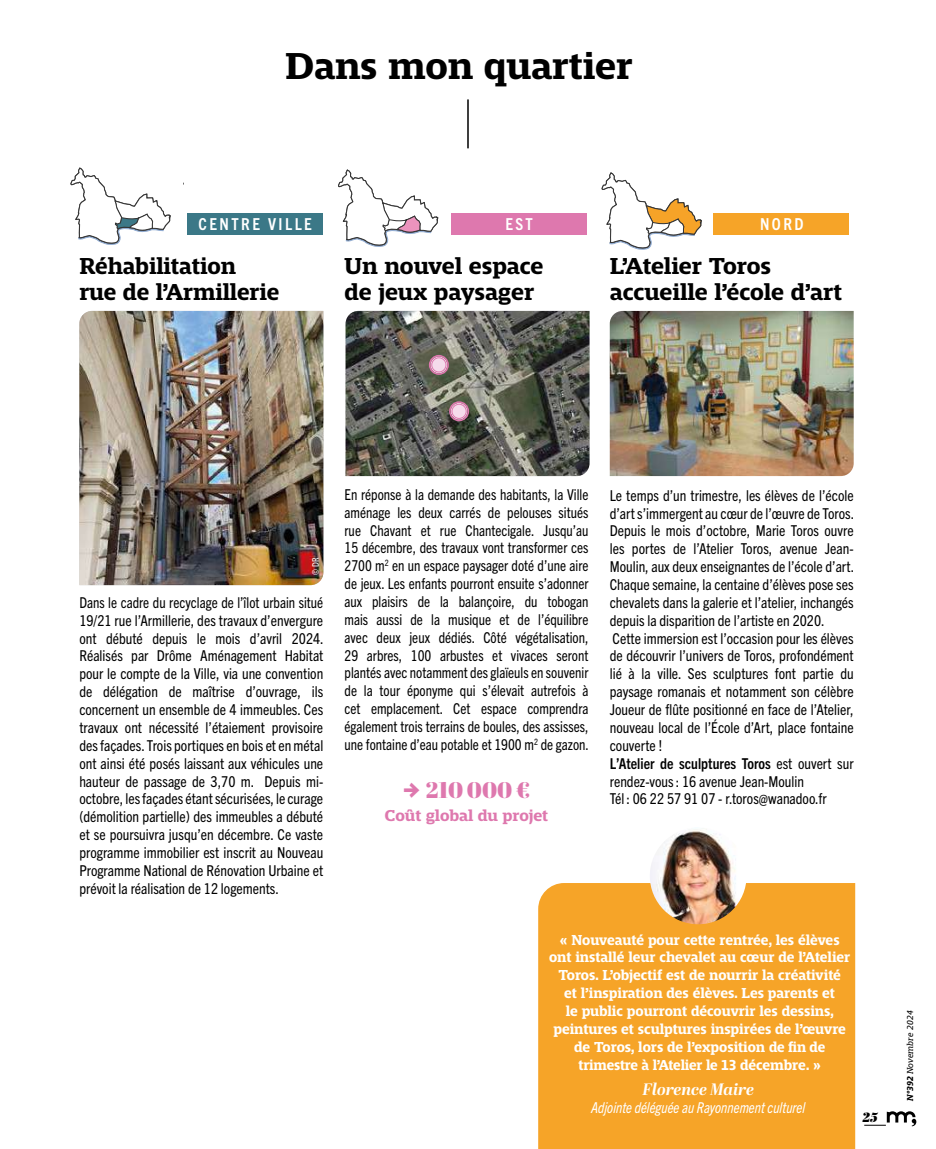
<style>
.page{position:relative;width:936px;height:1149px;background:#fff}
.page>*{position:absolute;margin:0;border:0;box-sizing:border-box;transform-origin:0 0}
.t1{font:700 39px "Mislab Std";color:#000}
.t2{font:700 24px/25.5px "Mislab Std";color:#000}
.t3{font:900 22.5px "Abril Display";color:#de78ae}
.t4{font:700 16.5px "Mislab Std";color:#de78ae}
.t5{font:700 condensed 16.5px "Trade Gothic Next LT Pro";letter-spacing:.15em;color:#fff}
.t6{font:italic 700 16.5px "Abril Display";letter-spacing:-.005em;color:#fff}
.t7{font:condensed 15px/17.9px "Trade Gothic Next LT Pro";color:#000;text-align:justify;scale:.96 1}
.t8{font:condensed 15px/17.9px "Trade Gothic Next LT Pro";color:#000}
.t9{font:700 15px/17.9px "Mislab Std";color:#fff;text-align:center;scale:.95 1}
.t10{font:italic condensed 15px "Trade Gothic Next LT Pro";color:#fff;scale:.96 1}
.t11{font:italic 13.35px "Abril Display Bl";color:#000}
.t12{font:italic 9px "Mislab Std";color:#000}
.t13{font:condensed 9px "Trade Gothic Next LT Pro";color:#fff}
.s1{font-weight:700}
</style>
<div class="page">
<hr style="left:467px;top:99px;width:1px;height:49px;background:#000">
<svg style="left:70px;top:167px;width:101px;height:78px"></svg>
<div style="left:187px;top:214px;width:135px;height:21px;background:#3b7887"></div>
<svg style="left:601px;top:172px;width:101px;height:77px"></svg>
<div style="left:713px;top:214px;width:135px;height:21px;background:#f6a428"></div>
<img style="left:79px;top:311px;width:244px;height:274px">
<svg style="left:338px;top:169px;width:101px;height:78px"></svg>
<div style="left:451px;top:214px;width:135px;height:21px;background:#de78ae"></div>
<div style="left:538px;top:883px;width:317px;height:265px;background:#f6a428"></div>
<img style="left:649px;top:827px;width:97px;height:96px;border-radius:48px">
<img style="left:609px;top:311px;width:244px;height:165px">
<img style="left:345px;top:311px;width:244px;height:165px">
<svg style="left:430px;top:356px;width:17px;height:17px"></svg>
<div style="left:429px;top:355px;width:20px;height:20px;border:2px solid #de78ae;border-radius:50%"></div>
<div style="left:431px;top:357px;width:15px;height:15px;border:1px solid #de78ae;border-radius:50%"></div>
<svg style="left:450px;top:403px;width:17px;height:16px"></svg>
<div style="left:449px;top:401px;width:20px;height:20px;border:2px solid #de78ae;border-radius:50%"></div>
<div style="left:451px;top:404px;width:15px;height:14px;border:1px solid #de78ae;border-radius:50%"></div>
<svg style="left:864px;top:1111px;width:52px;height:14px"></svg>
<h1 class="t1" style="left:285px;top:47px;width:349px">Dans mon quartier</h1>
<p class="t5" style="left:198px;top:213px;width:115px">CENTRE VILLE</p>
<p class="t5" style="left:505px;top:213px;width:29px">EST</p>
<p class="t5" style="left:760px;top:213px;width:45px">NORD</p>
<h2 class="t2" style="left:79px;top:254px;width:201px">Réhabilitation<br>rue de l’Armillerie</h2>
<h2 class="t2" style="left:344px;top:254px;width:200px">Un nouvel espace de jeux paysager</h2>
<h2 class="t2" style="left:609px;top:254px;width:234px">L’Atelier Toros accueille l’école d’art</h2>
<p class="t13" style="left:309px;top:574px;width:18px;rotate:-90deg">© DR</p>
<p class="t7" style="left:79px;top:592px;width:256px">Dans le cadre du recyclage de l’îlot urbain situé 19/21 rue l’Armillerie, des travaux d’envergure ont débuté depuis le mois d’avril 2024.<br>Réalisés par Drôme Aménagement Habitat pour le compte de la Ville, via une convention de délégation de maîtrise d’ouvrage, ils concernent un ensemble de 4 immeubles. Ces travaux ont nécessité l’étaiement provisoire des façades. Trois portiques en bois et en métal ont ainsi été posés laissant aux véhicules une hauteur de passage de 3,70 m. Depuis mi&shy;octobre, les façades étant sécurisées, le curage (démolition partielle) des immeubles a débuté et se poursuivra jusqu’en décembre. Ce vaste programme immobilier est inscrit au Nouveau Programme National de Rénovation Urbaine et prévoit la réalisation de 12 logements.</p>
<p class="t7" style="left:344px;top:484px;width:256px">En réponse à la demande des habitants, la Ville aménage les deux carrés de pelouses situés rue Chavant et rue Chantecigale. Jusqu’au 15 décembre, des travaux vont transformer ces 2700 m<sup>2</sup> en un espace paysager doté d’une aire de jeux. Les enfants pourront ensuite s’adonner aux plaisirs de la balançoire, du tobogan mais aussi de la musique et de l’équilibre avec deux jeux dédiés. Côté végétalisation, 29 arbres, 100 arbustes et vivaces seront plantés avec notamment des glaïeuls en souvenir de la tour éponyme qui s’élevait autrefois à cet emplacement. Cet espace comprendra également trois terrains de boules, des assisses, une fontaine d’eau potable et 1900 m<sup>2</sup> de gazon.</p>
<h3 class="t3" style="left:426px;top:774px;width:105px">210 000 €</h3>
<p class="t4" style="left:385px;top:806px;width:165px">Coût global du projet</p>
<p class="t8" style="left:609px;top:485px;width:246px">Le temps d’un trimestre, les élèves de l’école d’art s’immergent au cœur de l’œuvre de Toros.<br>Depuis le mois d’octobre, Marie Toros ouvre les portes de l’Atelier Toros, avenue Jean-Moulin, aux deux enseignantes de l’école d’art.<br>Chaque semaine, la centaine d’élèves pose ses chevalets dans la galerie et l’atelier, inchangés depuis la disparition de l’artiste en 2020.<br>Cette immersion est l’occasion pour les élèves de découvrir l’univers de Toros, profondément lié à la ville. Ses sculptures font partie du paysage romanais et notamment son célèbre Joueur de flûte positionné en face de l’Atelier, nouveau local de l’École d’Art, place fontaine couverte !<br><span class="s1">L’Atelier de sculptures Toros</span> est ouvert sur rendez-vous : 16 avenue Jean-Moulin<br>Tél : 06 22 57 91 07 - r.toros@wanadoo.fr</p>
<p class="t9" style="left:549px;top:930px;width:318px">« Nouveauté pour cette rentrée, les élèves ont installé leur chevalet au cœur de l’Atelier Toros. L’objectif est de nourrir la créativité<br>et l’inspiration des élèves. Les parents et<br>le public pourront découvrir les dessins, peintures et sculptures inspirées de l’œuvre de Toros, lors de l’exposition de fin de trimestre à l’Atelier le 13 décembre. »</p>
<p class="t6" style="left:642px;top:1076px;width:113px">Florence Maire</p>
<p class="t10" style="left:591px;top:1096px;width:225px">Adjointe déléguée au Rayonnement culturel</p>
<p class="t11" style="left:862px;top:1107px;width:16px">25</p>
<p class="t12" style="left:905px;top:1100px;width:92px;rotate:-90deg"><span class="s1">N°392</span> Novembre 2024</p>
</div>
